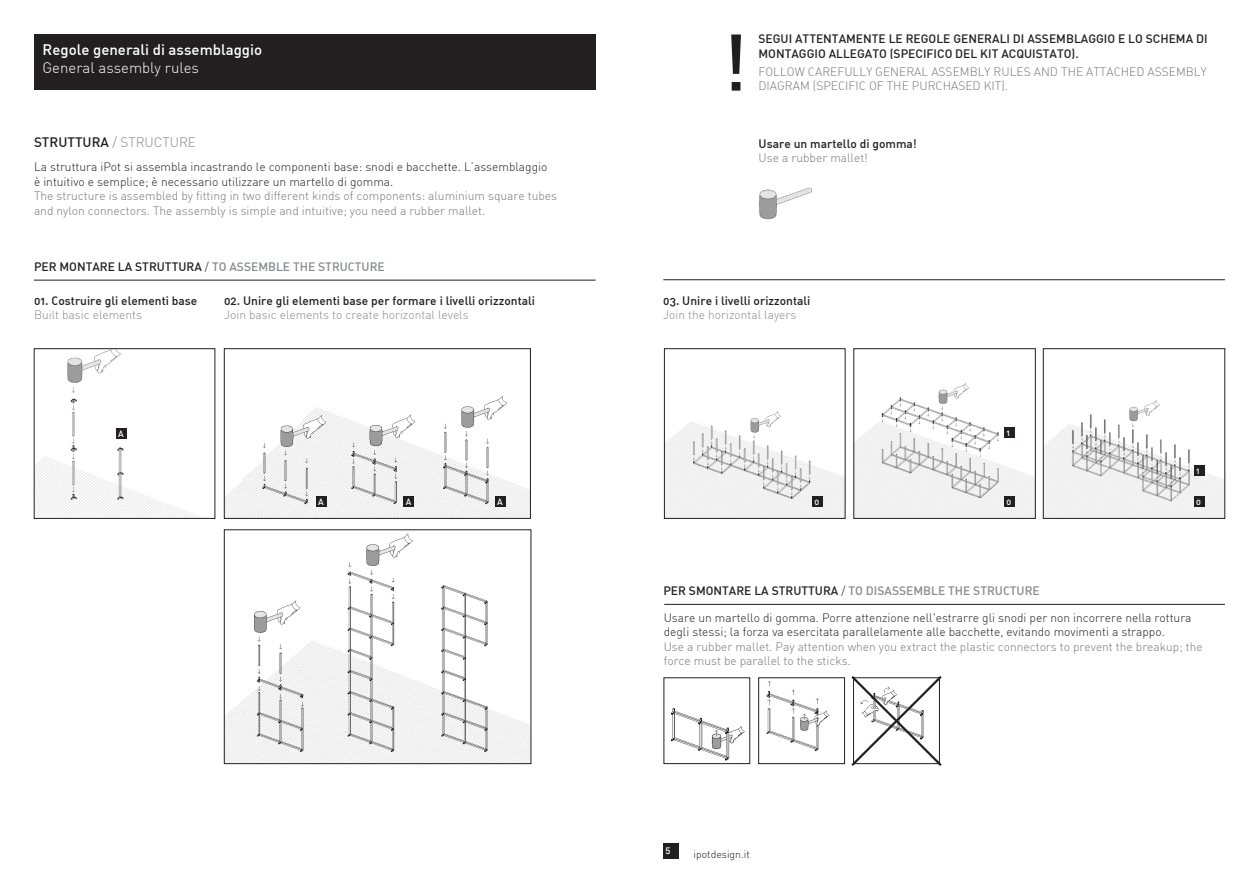
<style>
.page{position:relative;width:1259px;height:893px;background:#fff}
.page>*{position:absolute;margin:0;border:0;box-sizing:border-box;transform-origin:0 0}
.t1{font:500 78.9px "DIN";color:#231f20}
.t2{font:500 15px "DIN";color:#fff}
.t3{font:300 15px "DIN";color:#fff}
.t4{font:300 13.5px "DIN";color:#87898c}
.t5{font:300 12px/14.4px "DIN Alternate";color:#76787b}
.t6{font:300 12px "DIN Alternate";color:#231f20}
.t7{font:500 12px "DIN Alternate";color:#231f20}
.t8{font:500 12px/14.4px "DIN";color:#231f20}
.t9{font:500 12px "DIN Alternate";color:#87898c}
.t10{font:300 12px "DIN";color:#87898c}
.t11{font:300 10.5px "DIN Alternate";color:#231f20}
.t12{font:500 9.45px "DIN Alternate";color:#fff}
.t13{font:500 9px "DIN Alternate";color:#fff}
.s1{font-family:"DIN Alternate";font-weight:500;color:#231f20}
.s2{color:#231f20}
.s3{font-weight:300;color:#231f20}
</style>
<div class="page">
<img style="left:759px;top:187px;width:53px;height:33px">
<img style="left:226px;top:533px;width:303px;height:229px">
<div style="left:224px;top:530px;width:307px;height:234px;border:1px solid #231f20"></div>
<img style="left:36px;top:351px;width:164px;height:166px">
<div style="left:116px;top:428px;width:10px;height:11px;background:#231f20"></div>
<img style="left:226px;top:396px;width:302px;height:121px">
<div style="left:224px;top:349px;width:306px;height:170px;border:1px solid #231f20"></div>
<div style="left:316px;top:497px;width:10px;height:10px;background:#231f20"></div>
<div style="left:403px;top:497px;width:11px;height:10px;background:#231f20"></div>
<div style="left:495px;top:497px;width:10px;height:10px;background:#231f20"></div>
<img style="left:666px;top:411px;width:177px;height:106px">
<div style="left:664px;top:349px;width:181px;height:170px;border:1px solid #231f20"></div>
<div style="left:812px;top:497px;width:11px;height:10px;background:#231f20"></div>
<img style="left:855px;top:383px;width:178px;height:134px">
<div style="left:1004px;top:497px;width:11px;height:10px;background:#231f20"></div>
<div style="left:1004px;top:427px;width:11px;height:11px;background:#231f20"></div>
<img style="left:1045px;top:400px;width:178px;height:117px">
<div style="left:1043px;top:349px;width:182px;height:170px;border:1px solid #231f20"></div>
<div style="left:1194px;top:497px;width:10px;height:10px;background:#231f20"></div>
<div style="left:1194px;top:466px;width:10px;height:10px;background:#231f20"></div>
<img style="left:671px;top:708px;width:74px;height:53px">
<div style="left:664px;top:678px;width:86px;height:86px;border:1px solid #231f20"></div>
<img style="left:766px;top:681px;width:64px;height:71px">
<div style="left:758px;top:678px;width:86px;height:86px;border:1px solid #231f20"></div>
<svg style="left:851px;top:676px;width:91px;height:90px"></svg>
<hr style="left:664px;top:604px;width:561px;height:1px;background:#231f20">
<hr style="left:663px;top:279px;width:562px;height:1px;background:#231f20">
<hr style="left:34px;top:280px;width:561px;height:1px;background:#231f20">
<div style="left:34px;top:34px;width:561px;height:55px;background:#231f20"></div>
<div style="left:663px;top:843px;width:16px;height:16px;background:#231f20"></div>
<p class="t2" style="left:43px;top:40px;width:221px">Regole generali di assemblaggio</p>
<p class="t3" style="left:43px;top:59px;width:158px">General assembly rules</p>
<p class="t4" style="left:34px;top:134px;width:163px"><span class="s1">STRUTTURA</span> / STRUCTURE</p>
<p class="t6" style="left:34px;top:160px;width:515px">La struttura iPot si assembla incastrando le componenti base: snodi e bacchette. L’assemblaggio</p>
<p class="t6" style="left:34px;top:174px;width:361px">è intuitivo e semplice; è necessario utilizzare un martello di gomma.</p>
<p class="t5" style="left:34px;top:189px;width:524px">The structure is assembled by fitting in two different kinds of components: aluminium square tubes</p>
<p class="t5" style="left:34px;top:203px;width:453px">and nylon connectors. The assembly is simple and intuitive; you need a rubber mallet.</p>
<p class="t9" style="left:34px;top:259px;width:352px"><span class="s2">PER MONTARE LA STRUTTURA</span> <span class="s3">/</span> TO ASSEMBLE THE STRUCTURE</p>
<p class="t7" style="left:34px;top:293px;width:165px">01. Costruire gli elementi base</p>
<p class="t10" style="left:34px;top:307px;width:110px">Built basic elements</p>
<p class="t7" style="left:224px;top:293px;width:312px">02. Unire gli elementi base per formare i livelli orizzontali</p>
<p class="t10" style="left:224px;top:307px;width:246px">Join basic elements to create horizontal levels</p>
<p class="t13" style="left:118px;top:428px;width:7px">A</p>
<p class="t1" style="left:721px;top:12px;width:28px">!</p>
<p class="t8" style="left:758px;top:31px;width:450px">SEGUI ATTENTAMENTE LE REGOLE GENERALI DI ASSEMBLAGGIO E LO SCHEMA DI<br>MONTAGGIO ALLEGATO (SPECIFICO DEL KIT ACQUISTATO).</p>
<p class="t5" style="left:758px;top:64px;width:450px">FOLLOW CAREFULLY GENERAL ASSEMBLY RULES AND THE ATTACHED ASSEMBLY</p>
<p class="t5" style="left:758px;top:78px;width:251px">DIAGRAM (SPECIFIC OF THE PURCHASED KIT).</p>
<p class="t7" style="left:758px;top:136px;width:160px">Usare un martello di gomma!</p>
<p class="t5" style="left:758px;top:150px;width:111px">Use a rubber mallet!</p>
<p class="t7" style="left:663px;top:293px;width:149px">03. Unire i livelli orizzontali</p>
<p class="t10" style="left:663px;top:307px;width:134px">Join the horizontal layers</p>
<p class="t13" style="left:1006px;top:427px;width:5px">1</p>
<p class="t13" style="left:1196px;top:465px;width:5px">1</p>
<p class="t13" style="left:318px;top:496px;width:7px">A</p>
<p class="t13" style="left:406px;top:496px;width:7px">A</p>
<p class="t13" style="left:497px;top:496px;width:7px">A</p>
<p class="t13" style="left:814px;top:496px;width:6px">0</p>
<p class="t13" style="left:1006px;top:496px;width:6px">0</p>
<p class="t9" style="left:663px;top:583px;width:378px"><span class="s2">PER SMONTARE LA STRUTTURA</span> <span class="s3">/</span> TO DISASSEMBLE THE STRUCTURE</p>
<p class="t13" style="left:1196px;top:496px;width:6px">0</p>
<p class="t6" style="left:664px;top:610px;width:529px">Usare un martello di gomma. Porre attenzione nell'estrarre gli snodi per non incorrere nella rottura</p>
<p class="t6" style="left:664px;top:624px;width:503px">degli stessi; la forza va esercitata parallelamente alle bacchette, evitando movimenti a strappo.</p>
<p class="t5" style="left:664px;top:639px;width:540px">Use a rubber mallet. Pay attention when you extract the plastic connectors to prevent the breakup; the force must be parallel to the sticks.</p>
<p class="t12" style="left:665px;top:843px;width:7px">5</p>
<p class="t11" style="left:693px;top:848px;width:58px">ipotdesign.it</p>
</div>
